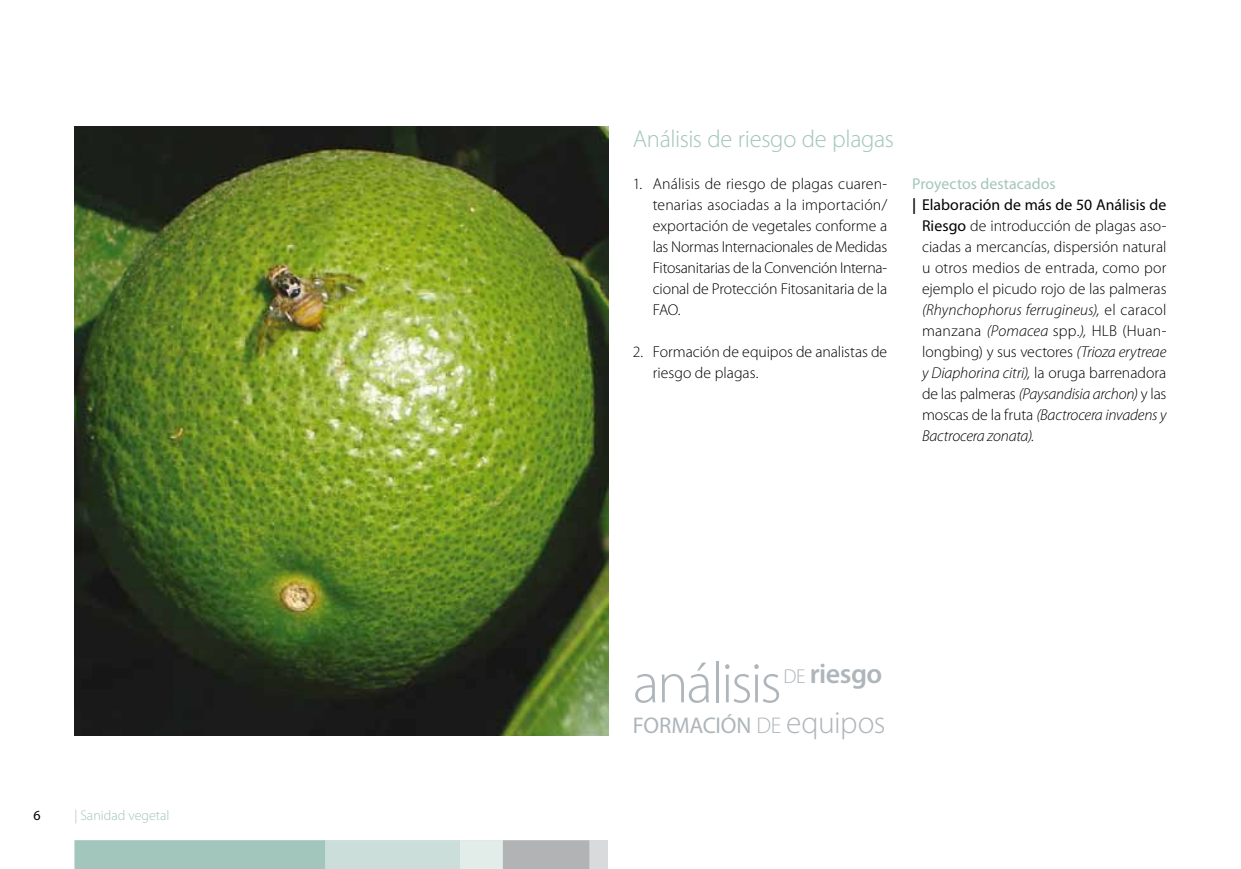
<style>
.page{position:relative;width:1241px;height:869px;background:#fff}
.page>*{position:absolute;margin:0;border:0;box-sizing:border-box;transform-origin:0 0}
.t1{font:300 57.75px "Myriad Pro";letter-spacing:-.035em;color:#aeb6bb}
.t2{font:600 28px "Myriad Pro";letter-spacing:-.02em;color:#aeb6bb}
.t3{font:300 24.5px "Myriad Pro";letter-spacing:-.015em;color:#a2c5bc}
.t4{font:22.75px "Myriad Pro";letter-spacing:-.005em;color:#aeb6bb}
.t5{font:300 15.75px/21px "Myriad Pro";letter-spacing:-.005em;color:#000;text-align:justify}
.t6{font:italic 300 15.75px "Myriad Pro";letter-spacing:-.01em;color:#000}
.t7{font:15.75px "Myriad Pro";color:#000}
.t8{font:300 15.75px "Myriad Pro";letter-spacing:.015em;color:#000}
.t9{font:15.75px "Myriad Pro";letter-spacing:.005em;color:#a2c5bc}
.t10{font:300 14px "Myriad Pro";color:#a2c5bc}
.t11{font:14px "Myriad Pro";color:#000}
.s1{font-weight:600}
.s2{font-weight:400}
.s3{font-style:normal}
.s4{font-style:italic}
.s5{font-weight:300;font-size:20.12px}
.s6{font-weight:300}
.s7{font-weight:300;font-size:31.5px}
</style>
<div class="page">
<div style="left:589px;top:839px;width:19px;height:29px;background:#d9dadb"></div>
<svg style="left:74px;top:840px;width:515px;height:28px;background:#b5ccc6"></svg>
<img style="left:74px;top:126px;width:534px;height:609px">
<p class="t11" style="left:34px;top:807px;width:9px">6</p>
<p class="t10" style="left:74px;top:807px;width:97px">| Sanidad vegetal</p>
<h3 class="t3" style="left:632px;top:125px;width:263px">Análisis de riesgo de plagas</h3>
<p class="t5" style="left:652px;top:174px;width:236px;text-indent:-20px">1. Análisis de riesgo de plagas cuaren&shy;tenarias asociadas a la importación/ exportación de vegetales conforme a las Normas Internacionales de Medidas Fitosanitarias de la Convención Interna&shy;cional de Protección Fitosanitaria de la FAO.</p>
<p class="t5" style="left:652px;top:341px;width:236px;text-indent:-20px">2. Formación de equipos de analistas de riesgo de plagas.</p>
<p class="t9" style="left:912px;top:175px;width:145px">Proyectos destacados</p>
<p class="t7" style="left:912px;top:196px;width:256px"><span class="s1">|</span> Elaboración de más de 50 Análisis de</p>
<p class="t5" style="left:921px;top:215px;width:246px"><span class="s2">Riesgo</span> de introducción de plagas aso-</p>
<p class="t5" style="left:921px;top:236px;width:246px">ciadas a mercancías, dispersión natural</p>
<p class="t5" style="left:921px;top:257px;width:246px">u otros medios de entrada, como por</p>
<p class="t5" style="left:921px;top:278px;width:246px">ejemplo el picudo rojo de las palmeras</p>
<p class="t6" style="left:921px;top:301px;width:246px">(Rhynchophorus ferrugineus), <span class="s3">el caracol</span></p>
<p class="t8" style="left:921px;top:322px;width:246px">manzana <span class="s4">(Pomacea</span> spp.<span class="s4">),</span> HLB (Huan-</p>
<p class="t5" style="left:921px;top:341px;width:246px">longbing) y sus vectores <span class="s4">(Trioza erytreae</span></p>
<p class="t6" style="left:921px;top:364px;width:246px">y Diaphorina citri), <span class="s3">la oruga barrenadora</span></p>
<p class="t6" style="left:921px;top:385px;width:246px"><span class="s3">de las palmeras</span> (Paysandisia archon) <span class="s3">y las</span></p>
<p class="t6" style="left:921px;top:406px;width:246px"><span class="s3">moscas de la fruta</span> (Bactrocera invadens y</p>
<p class="t6" style="left:921px;top:427px;width:114px">Bactrocera zonata).</p>
<h1 class="t1" style="left:632px;top:651px;width:150px">análisis</h1>
<h2 class="t2" style="left:783px;top:657px;width:100px"><span class="s5">DE</span> riesgo</h2>
<h3 class="t4" style="left:632px;top:712px;width:254px">FORMACIÓN <span class="s6">DE</span> <span class="s7">equipos</span></h3>
</div>
